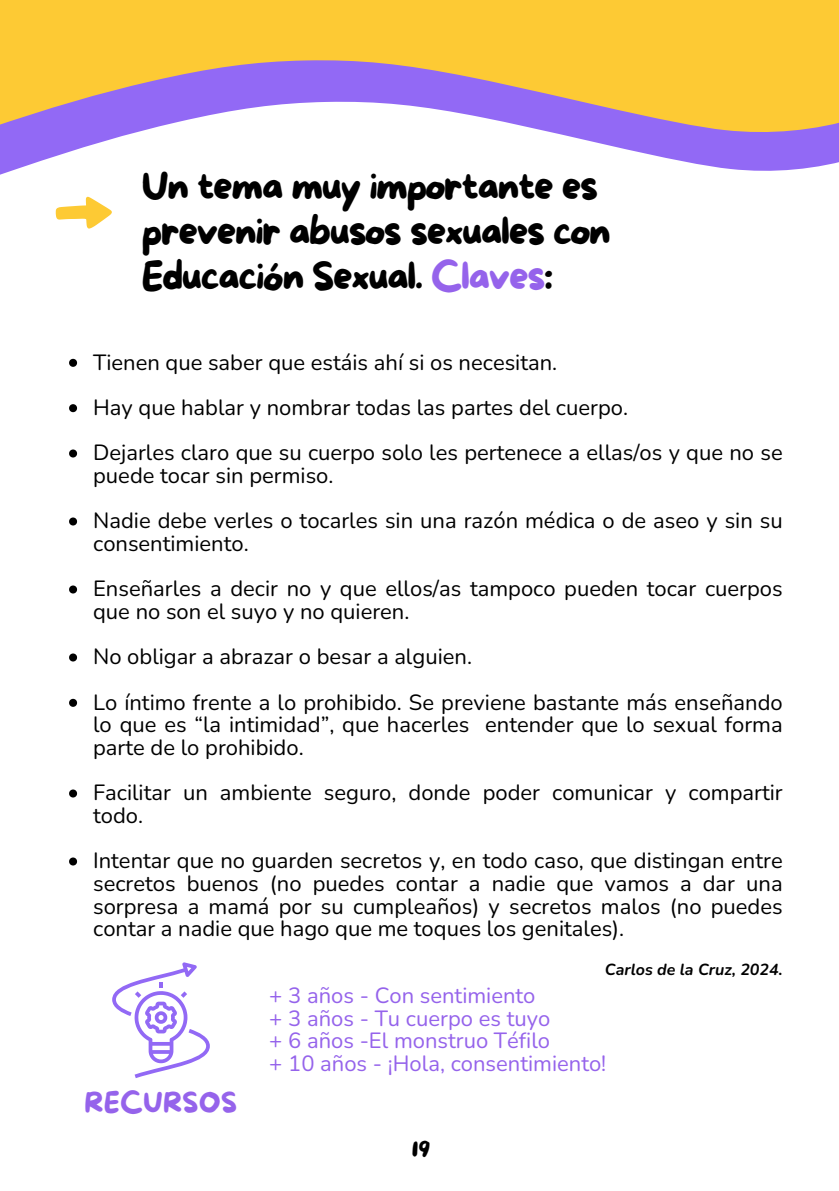
<style>
.page{position:relative;width:839px;height:1191px;background:#fff}
.page>*{position:absolute;margin:0;border:0;box-sizing:border-box;transform-origin:0 0}
.t1{font:39.4px/45px "More Sugar";letter-spacing:-.05em;color:#000}
.t2{font:28.4px "More Sugar";color:#9563eb}
.t3{font:22px/22.6px "Nunito";color:#000}
.t4{font:22px/22.4px "Nunito";color:#9563eb}
.t5{font:22px "More Sugar";color:#000}
.t6{font:italic 700 16px "Nunito";color:#000}
.s1{color:#9563eb}
</style>
<div class="page">
<svg style="left:0;top:140px;width:838px;height:35px"></svg>
<svg style="left:0;top:0;width:838px;height:140px;background:#e3b875"></svg>
<svg style="left:56px;top:197px;width:56px;height:31px"></svg>
<svg style="left:69px;top:359px;width:8px;height:8px"></svg>
<svg style="left:69px;top:404px;width:8px;height:8px"></svg>
<svg style="left:69px;top:450px;width:8px;height:8px"></svg>
<svg style="left:69px;top:518px;width:8px;height:8px"></svg>
<svg style="left:69px;top:586px;width:8px;height:8px"></svg>
<svg style="left:69px;top:654px;width:8px;height:8px"></svg>
<svg style="left:69px;top:699px;width:8px;height:8px"></svg>
<svg style="left:69px;top:790px;width:8px;height:8px"></svg>
<svg style="left:69px;top:858px;width:8px;height:8px"></svg>
<svg style="left:112px;top:962px;width:98px;height:116px"></svg>
<p class="t1" style="left:141px;top:166px;width:471px">Un tema muy importante es prevenir abusos sexuales con<br>Educación Sexual. <span class="s1">Claves</span>:</p>
<p class="t3" style="left:93px;top:351px;width:465px">Tienen que saber que estáis ahí si os necesitan.</p>
<h1 class="t3" style="left:93px;top:396px;width:536px">Hay que hablar y nombrar todas las partes del cuerpo.</h1>
<p class="t3" style="left:93px;top:442px;width:691px">Dejarles claro que su cuerpo solo les pertenece a ellas/os y que no se puede tocar sin permiso.</p>
<p class="t3" style="left:93px;top:510px;width:691px">Nadie debe verles o tocarles sin una razón médica o de aseo y sin su consentimiento.</p>
<h3 class="t3" style="left:93px;top:578px;width:691px">Enseñarles a decir no y que ellos/as tampoco pueden tocar cuerpos que no son el suyo y no quieren.</h3>
<p class="t3" style="left:93px;top:646px;width:380px">No obligar a abrazar o besar a alguien.</p>
<p class="t3" style="left:93px;top:691px;width:691px;text-align:justify">Lo íntimo frente a lo prohibido. Se previene bastante más enseñando lo que es “la intimidad”, que hacerles entender que lo sexual forma parte de lo prohibido.</p>
<p class="t3" style="left:93px;top:782px;width:691px">Facilitar un ambiente seguro, donde poder comunicar y compartir todo.</p>
<p class="t3" style="left:93px;top:850px;width:691px;text-align:justify">Intentar que no guarden secretos y, en todo caso, que distingan entre secretos buenos (no puedes contar a nadie que vamos a dar una sorpresa a mamá por su cumpleaños) y secretos malos (no puedes contar a nadie que hago que me toques los genitales).</p>
<p class="t6" style="left:604px;top:959px;width:179px">Carlos de la Cruz, 2024.</p>
<p class="t2" style="left:85px;top:1087px;width:154px">RECURSOS</p>
<p class="t4" style="left:269px;top:985px;width:338px">+ 3 años - Con sentimiento<br>+ 3 años - Tu cuerpo es tuyo<br>+ 6 años -El monstruo Téfilo<br>+ 10 años - ¡Hola, consentimiento!</p>
<p class="t5" style="left:411px;top:1136px;width:20px">19</p>
</div>
